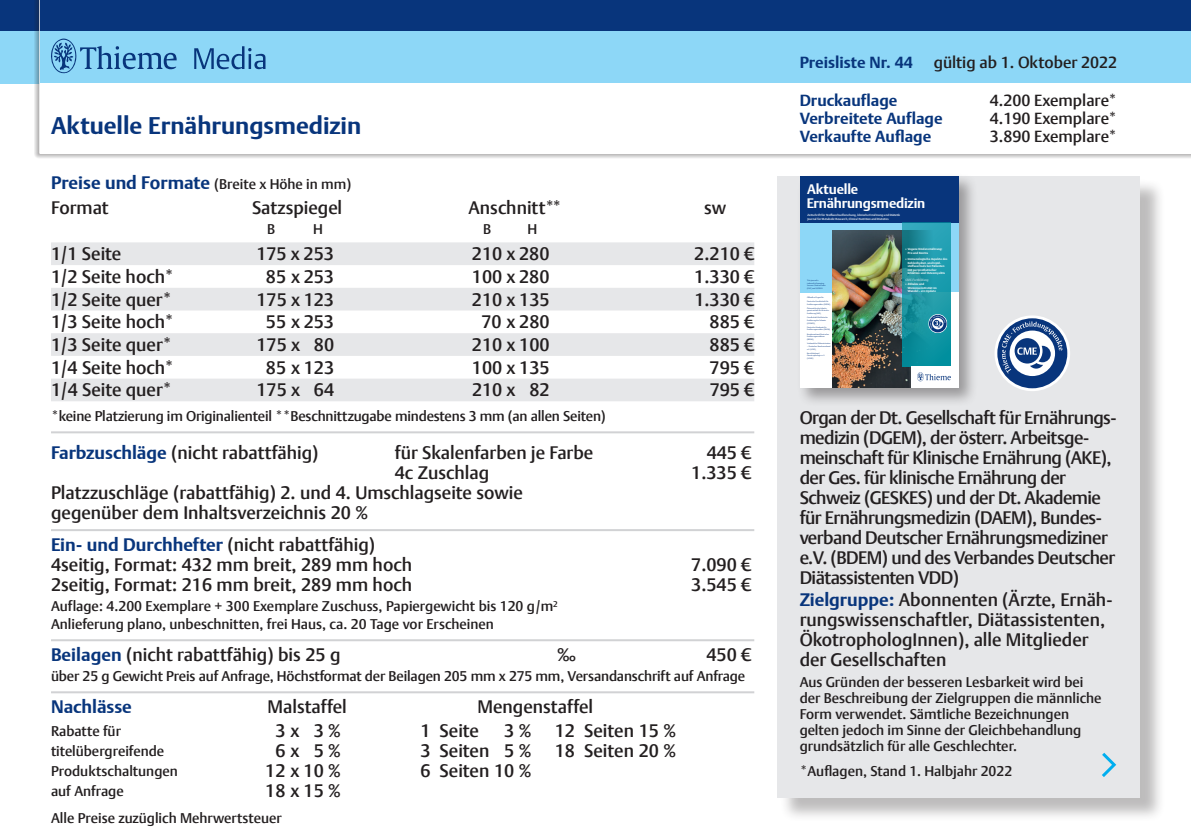
<style>
.page{position:relative;width:1191px;height:840px;background:#fff}
.page>*{position:absolute;margin:0;border:0;box-sizing:border-box;transform-origin:0 0}
.t1{font:700 24px "Thieme Argo 2011";color:#08357c}
.t2{font:500 18px/20px "Thieme Argo 2011";color:#231f20}
.t3{font:500 18px/20px "Thieme Argo 2011";letter-spacing:-.03em;color:#231f20}
.t4{font:700 18px "Thieme Argo 2011";color:#08357c}
.t5{font:500 16px "Thieme Argo 2011";color:#231f20}
.t6{font:700 16px "Thieme Argo 2011";color:#08357c}
.t7{font:500 14px/16px "Thieme Argo 2011";color:#231f20}
.t8{font:700 13.8px/14px "Thieme Argo 2011";letter-spacing:-.015em;color:#fff}
.t9{font:italic 700 3.2px "Thieme Argo 2011";letter-spacing:-.005em;color:#a3d3db}
.t10{font:700 3px/3.4px "Thieme Argo 2011";color:#fff}
.t11{font:500 3px/3.8px "Thieme Argo 2011";color:#fff}
.s1{font-weight:700;font-size:18px;color:#08357c}
.s2{font-weight:700;color:#08357c}
</style>
<div class="page">
<div style="left:0;top:0;width:1191px;height:31px;background:#08357c"></div>
<div style="left:0;top:31px;width:1191px;height:52px;background:#8dd7f7"></div>
<div style="left:34px;top:0;width:1157px;height:158px;background:#231f20;opacity:.75"></div>
<div style="left:40px;top:0;width:1151px;height:31px;background:#08357c"></div>
<div style="left:40px;top:31px;width:1151px;height:52px;background:#8dd7f7"></div>
<div style="left:40px;top:83px;width:1151px;height:71px;background:#fff"></div>
<svg style="left:194px;top:46px;width:71px;height:23px"></svg>
<svg style="left:51px;top:39px;width:126px;height:35px"></svg>
<div style="left:779px;top:179px;width:386px;height:643px;background:#231f20;opacity:.3"></div>
<div style="left:777px;top:176px;width:363px;height:621px;background:#e6e7e9"></div>
<svg style="left:1102px;top:752px;width:15px;height:25px"></svg>
<svg style="left:51px;top:242px;width:703px;height:159px;fill:#e6e7e9"></svg>
<hr style="left:52px;top:431px;width:701px;height:2px;background:#d1d2d4">
<hr style="left:52px;top:529px;width:701px;height:2px;background:#d1d2d4">
<hr style="left:52px;top:639px;width:701px;height:2px;background:#d1d2d4">
<hr style="left:52px;top:691px;width:701px;height:2px;background:#d1d2d4">
<div style="left:796px;top:173px;width:182px;height:234px;background:#231f20;opacity:.4"></div>
<div style="left:799px;top:176px;width:159px;height:211px;background:#fff"></div>
<div style="left:799px;top:222px;width:159px;height:70px;background:#8dd7f7"></div>
<div style="left:799px;top:176px;width:159px;height:46px;background:#08357c"></div>
<div style="left:832px;top:230px;width:101px;height:157px;background:#231f20;opacity:.09"></div>
<svg style="left:902px;top:366px;width:8px;height:21px"></svg>
<svg style="left:902px;top:222px;width:49px;height:144px;background:#1893a2"></svg>
<svg style="left:928px;top:314px;width:19px;height:19px"></svg>
<div style="left:910px;top:366px;width:48px;height:21px;background:#fff"></div>
<svg style="left:917px;top:372px;width:33px;height:9px"></svg>
<svg style="left:958px;top:387px;width:3px;height:4px"></svg>
<svg style="left:994px;top:315px;width:76px;height:76px"></svg>
<svg style="left:997px;top:318px;width:70px;height:70px"></svg>
<h1 class="t1" style="left:51px;top:110px;width:312px">Aktuelle Ernährungsmedizin</h1>
<p class="t7" style="left:51px;top:175px;width:302px"><span class="s1">Preise und Formate</span> (Breite x Höhe in mm)</p>
<p class="t2" style="left:51px;top:197px;width:59px">Format</p>
<p class="t2" style="left:252px;top:197px;width:92px">Satzspiegel</p>
<p class="t2" style="left:468px;top:197px;width:95px">Anschnitt**</p>
<p class="t2" style="left:704px;top:197px;width:24px">sw</p>
<p class="t7" style="left:267px;top:221px;width:10px">B</p>
<p class="t7" style="left:313px;top:221px;width:11px">H</p>
<p class="t7" style="left:483px;top:221px;width:10px">B</p>
<p class="t7" style="left:527px;top:221px;width:11px">H</p>
<p class="t2" style="left:51px;top:243px;width:72px">1/1 Seite</p>
<p class="t2" style="left:256px;top:243px;width:79px">175 x 253</p>
<p class="t2" style="left:472px;top:243px;width:79px">210 x 280</p>
<p class="t2" style="left:694px;top:243px;width:61px">2.210 €</p>
<p class="t2" style="left:51px;top:266px;width:125px">1/2 Seite hoch*</p>
<p class="t2" style="left:266px;top:266px;width:70px">85 x 253</p>
<p class="t2" style="left:472px;top:266px;width:79px">100 x 280</p>
<p class="t2" style="left:694px;top:266px;width:61px">1.330 €</p>
<p class="t2" style="left:51px;top:288px;width:123px">1/2 Seite quer*</p>
<p class="t2" style="left:256px;top:288px;width:79px">175 x 123</p>
<p class="t2" style="left:472px;top:288px;width:79px">210 x 135</p>
<p class="t2" style="left:694px;top:288px;width:61px">1.330 €</p>
<p class="t2" style="left:51px;top:311px;width:125px">1/3 Seite hoch*</p>
<p class="t2" style="left:266px;top:311px;width:70px">55 x 253</p>
<p class="t2" style="left:481px;top:311px;width:70px">70 x 280</p>
<p class="t2" style="left:709px;top:311px;width:46px">885 €</p>
<p class="t2" style="left:51px;top:334px;width:123px">1/3 Seite quer*</p>
<p class="t2" style="left:256px;top:334px;width:79px">175 x 80</p>
<p class="t2" style="left:472px;top:334px;width:79px">210 x 100</p>
<p class="t2" style="left:709px;top:334px;width:46px">885 €</p>
<p class="t2" style="left:51px;top:357px;width:125px">1/4 Seite hoch*</p>
<p class="t2" style="left:266px;top:357px;width:70px">85 x 123</p>
<p class="t2" style="left:472px;top:357px;width:79px">100 x 135</p>
<p class="t2" style="left:709px;top:357px;width:46px">795 €</p>
<p class="t2" style="left:51px;top:379px;width:123px">1/4 Seite quer*</p>
<p class="t2" style="left:256px;top:379px;width:79px">175 x 64</p>
<p class="t2" style="left:472px;top:379px;width:79px">210 x 82</p>
<p class="t2" style="left:709px;top:379px;width:46px">795 €</p>
<p class="t7" style="left:51px;top:408px;width:556px">*keine Platzierung im Originalienteil **Beschnittzugabe mindestens 3 mm (an allen Seiten)</p>
<p class="t2" style="left:51px;top:442px;width:269px"><span class="s2">Farbzuschläge</span> (nicht rabattfähig)</p>
<p class="t2" style="left:395px;top:442px;width:200px">für Skalenfarben je Farbe</p>
<p class="t2" style="left:706px;top:442px;width:46px">445 €</p>
<p class="t2" style="left:395px;top:462px;width:96px">4c Zuschlag</p>
<p class="t2" style="left:691px;top:462px;width:62px">1.335 €</p>
<p class="t2" style="left:51px;top:482px;width:473px">Platzzuschläge (rabattfähig) 2. und 4. Umschlagseite sowie gegenüber dem Inhaltsverzeichnis 20 %</p>
<p class="t2" style="left:51px;top:534px;width:362px"><span class="s2">Ein- und Durchhefter</span> (nicht rabattfähig)<br>4seitig, Format: 432 mm breit, 289 mm hoch</p>
<p class="t2" style="left:691px;top:554px;width:62px">7.090 €</p>
<p class="t2" style="left:51px;top:574px;width:362px">2seitig, Format: 216 mm breit, 289 mm hoch</p>
<p class="t2" style="left:691px;top:574px;width:62px">3.545 €</p>
<p class="t7" style="left:51px;top:596px;width:508px;line-height:18px">Auflage: 4.200 Exemplare + 300 Exemplare Zuschuss, Papiergewicht bis 120 g/m<sup>2<br></sup>Anlieferung plano, unbeschnitten, frei Haus, ca. 20 Tage vor Erscheinen</p>
<p class="t2" style="left:51px;top:644px;width:291px"><span class="s2">Beilagen</span> (nicht rabattfähig) bis 25 g</p>
<p class="t2" style="left:557px;top:644px;width:21px">‰</p>
<p class="t2" style="left:706px;top:644px;width:46px">450 €</p>
<p class="t7" style="left:51px;top:667px;width:695px">über 25 g Gewicht Preis auf Anfrage, Höchstformat der Beilagen 205 mm x 275 mm, Versandanschrift auf Anfrage</p>
<p class="t4" style="left:51px;top:694px;width:82px">Nachlässe</p>
<p class="t2" style="left:267px;top:696px;width:81px">Malstaffel</p>
<p class="t2" style="left:477px;top:696px;width:117px">Mengenstaffel</p>
<p class="t7" style="left:51px;top:722px;width:71px">Rabatte für</p>
<p class="t2" style="left:275px;top:720px;width:67px">3x 3 %</p>
<p class="t2" style="left:420px;top:720px;width:60px">1 Seite</p>
<p class="t2" style="left:504px;top:720px;width:29px">3 %</p>
<p class="t2" style="left:555px;top:720px;width:123px">12 Seiten 15 %</p>
<p class="t7" style="left:51px;top:742px;width:115px">titelübergreifende</p>
<p class="t2" style="left:275px;top:740px;width:67px">6x 5 %</p>
<p class="t2" style="left:420px;top:740px;width:113px">3 Seiten 5 %</p>
<p class="t2" style="left:555px;top:740px;width:123px">18 Seiten 20 %</p>
<p class="t7" style="left:51px;top:762px;width:128px">Produktschaltungen</p>
<p class="t2" style="left:265px;top:760px;width:77px">12 x 10 %</p>
<p class="t2" style="left:420px;top:760px;width:113px">6 Seiten 10 %</p>
<p class="t7" style="left:51px;top:781px;width:74px">auf Anfrage</p>
<p class="t2" style="left:265px;top:779px;width:77px">18 x 15 %</p>
<p class="t7" style="left:51px;top:809px;width:232px">Alle Preise zuzüglich Mehrwertsteuer</p>
<p class="t6" style="left:799px;top:52px;width:115px">Preisliste Nr. 44</p>
<p class="t5" style="left:933px;top:52px;width:185px">gültig ab 1. Oktober 2022</p>
<p class="t6" style="left:799px;top:90px;width:99px">Druckauflage</p>
<p class="t5" style="left:989px;top:90px;width:129px">4.200 Exemplare*</p>
<p class="t6" style="left:799px;top:108px;width:144px">Verbreitete Auflage</p>
<p class="t5" style="left:989px;top:108px;width:129px">4.190 Exemplare*</p>
<p class="t6" style="left:799px;top:126px;width:133px">Verkaufte Auflage</p>
<p class="t5" style="left:989px;top:126px;width:129px">3.890 Exemplare*</p>
<p class="t8" style="left:806px;top:182px;width:120px">Aktuelle<br>Ernährungsmedizin</p>
<p class="t10" style="left:907px;top:247px;width:36px;text-indent:-3px">▪ Vegane Kinderernährung:<br>Pro und Kontra</p>
<p class="t10" style="left:907px;top:257px;width:41px;text-indent:-3px">▪ Immunologische Aspekte des<br>Kohlenhydrat- und Lipid&shy;stoffwechsels bei Patienten mit periprothetischer<br>Infektion und Osteomyelitis</p>
<p class="t9" style="left:905px;top:277px;width:25px">CME-Fortbildung</p>
<p class="t10" style="left:907px;top:282px;width:31px;text-indent:-3px">▪ Zöliakie und<br>Weizensensitivität im<br>Wandel – ein Update</p>
<p class="t11" style="left:807px;top:213px;width:94px">Zeitschrift für Stoffwechselforschung, klinische Ernährung und Diätetik<br>Journal for Metabolic Research, Clinical Nutrition and Dietetics</p>
<p class="t3" style="left:799px;top:407px;width:318px">Organ der Dt. Gesellschaft für Ernährungs&shy;medizin (DGEM), der österr. Arbeitsge&shy;meinschaft für Klinische Ernährung (AKE), der Ges. für klinische Ernährung der Schweiz (GESKES) und der Dt. Akademie für Ernährungsmedizin (DAEM), Bundes&shy;verband Deutscher Ernährungsmediziner e.V. (BDEM) und des Verbandes Deutscher Diätassistenten VDD)</p>
<p class="t2" style="left:799px;top:589px;width:314px"><span class="s2">Zielgruppe:</span> Abonnenten (Ärzte, Ernäh&shy;rungswissenschaftler, Diätassistenten, ÖkotrophologInnen), alle Mitglieder der Gesellschaften</p>
<p class="t7" style="left:799px;top:673px;width:303px">Aus Gründen der besseren Lesbarkeit wird bei der Beschreibung der Zielgruppen die männliche Form verwendet. Sämtliche Bezeichnungen gelten jedoch im Sinne der Gleichbehandlung grundsätzlich für alle Geschlechter.</p>
<p class="t7" style="left:799px;top:762px;width:214px">*Auflagen, Stand 1. Halbjahr 2022</p>
</div>
